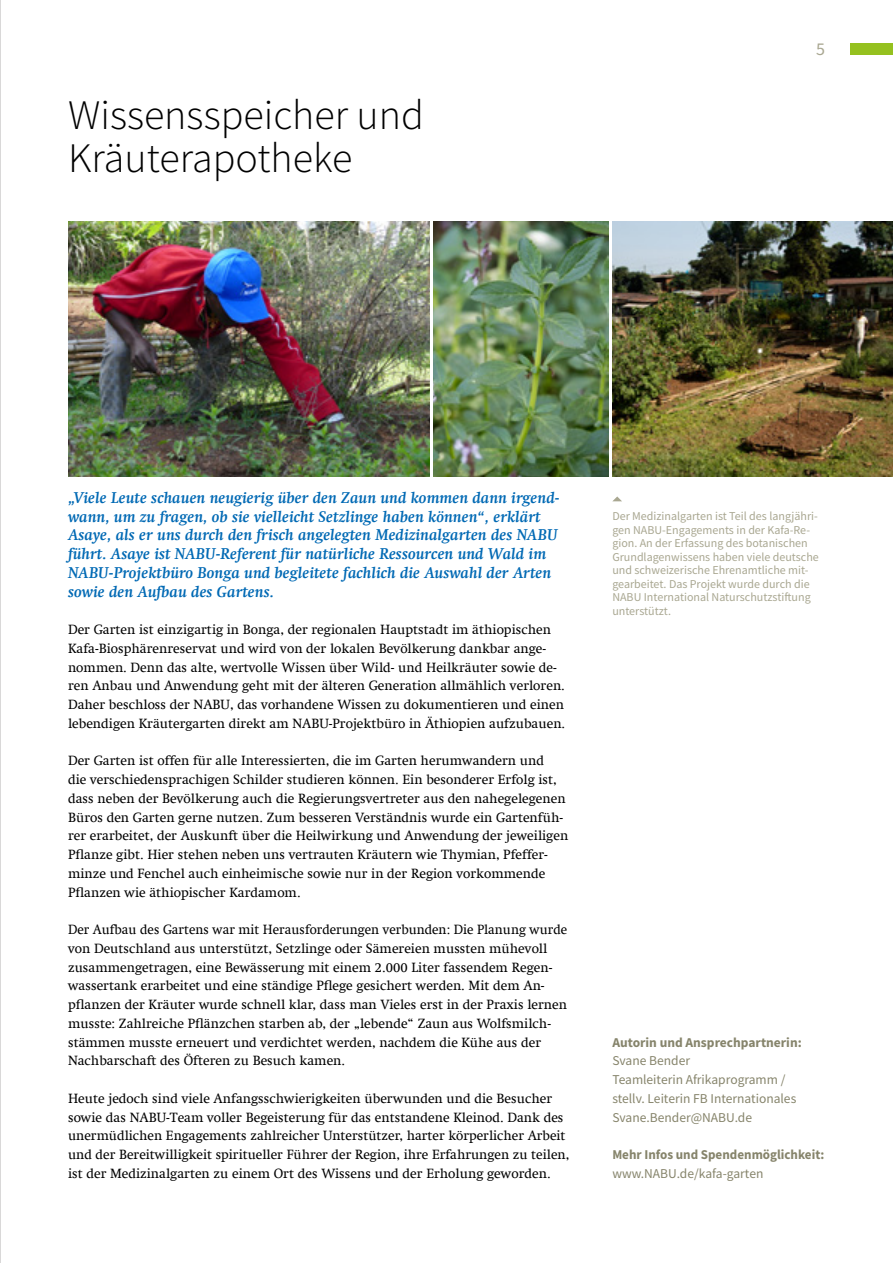
<style>
.page{position:relative;width:893px;height:1263px;background:#fff}
.page>*{position:absolute;margin:0;border:0;box-sizing:border-box;transform-origin:0 0}
.t1{font:300 42px/43.2px "Source Sans Pro";color:#000}
.t2{font:18px "Source Sans Pro";color:#a9a791}
.t3{font:italic 700 15.75px/18.8px "Swift Com";color:#0069b4}
.t4{font:13.5px/18.8px "Swift Com";color:#000}
.t5{font:13.5px/18.8px "Source Sans Pro";color:#86846b}
.t6{font:700 13.5px "Source Sans Pro";color:#86846b}
.t7{font:12px/13.5px "Source Sans Pro";color:#a9a791}
</style>
<div class="page">
<div style="left:850px;top:44px;width:43px;height:11px;background:#95c11f"></div>
<img style="left:68px;top:221px;width:361px;height:255px">
<img style="left:434px;top:221px;width:174px;height:255px">
<img style="left:612px;top:221px;width:281px;height:255px">
<svg style="left:613px;top:496px;width:9px;height:5px"></svg>
<hr style="left:0;top:0;width:1px;height:1263px;background:#b3b2b2">
<h1 class="t1" style="left:68px;top:94px;width:357px">Wissensspeicher und<br>Kräuterapotheke</h1>
<h2 class="t2" style="left:816px;top:38px;width:10px">5</h2>
<p class="t3" style="left:68px;top:488px;width:493px">„Viele Leute schauen neugierig über den Zaun und kommen dann irgend&shy;wann, um zu fragen, ob sie vielleicht Setzlinge haben können“, erklärt Asaye, als er uns durch den frisch angelegten Medizinalgarten des NABU führt. Asaye ist NABU-Referent für natürliche Ressourcen und Wald im NABU-Projektbüro Bonga und begleitete fachlich die Auswahl der Arten sowie den Aufbau des Gartens.</p>
<p class="t4" style="left:68px;top:620px;width:499px">Der Garten ist einzigartig in Bonga, der regionalen Hauptstadt im äthiopischen Kafa-Biosphärenreservat und wird von der lokalen Bevölkerung dankbar ange&shy;nommen. Denn das alte, wertvolle Wissen über Wild- und Heilkräuter sowie de&shy;ren Anbau und Anwendung geht mit der älteren Generation allmählich verloren.<br>Daher beschloss der NABU, das vorhandene Wissen zu dokumentieren und einen lebendigen Kräutergarten direkt am NABU-Projektbüro in Äthiopien aufzubauen.</p>
<p class="t4" style="left:68px;top:751px;width:502px">Der Garten ist offen für alle Interessierten, die im Garten herumwandern und<br>die verschiedensprachigen Schilder studieren können. Ein besonderer Erfolg ist, dass neben der Bevölkerung auch die Regierungsvertreter aus den nahegelegenen Büros den Garten gerne nutzen. Zum besseren Verständnis wurde ein Gartenfüh&shy;rer erarbeitet, der Auskunft über die Heilwirkung und Anwendung der jeweiligen Pflanze gibt. Hier stehen neben uns vertrauten Kräutern wie Thymian, Pfeffer&shy;minze und Fenchel auch einheimische sowie nur in der Region vorkommende Pflanzen wie äthiopischer Kardamom.</p>
<p class="t4" style="left:68px;top:920px;width:501px">Der Aufbau des Gartens war mit Herausforderungen verbunden: Die Planung wurde von Deutschland aus unterstützt, Setzlinge oder Sämereien mussten mühevoll zusammengetragen, eine Bewässerung mit einem 2.000 Liter fassendem Regen&shy;wassertank erarbeitet und eine ständige Pflege gesichert werden. Mit dem An&shy;pflanzen der Kräuter wurde schnell klar, dass man Vieles erst in der Praxis lernen musste: Zahlreiche Pflänzchen starben ab, der „lebende“ Zaun aus Wolfsmilch&shy;stämmen musste erneuert und verdichtet werden, nachdem die Kühe aus der Nachbarschaft des Öfteren zu Besuch kamen.</p>
<p class="t4" style="left:68px;top:1089px;width:503px">Heute jedoch sind viele Anfangsschwierigkeiten überwunden und die Besucher sowie das NABU-Team voller Begeisterung für das entstandene Kleinod. Dank des unermüdlichen Engagements zahlreicher Unterstützer, harter körperlicher Arbeit und der Bereitwilligkeit spiritueller Führer der Region, ihre Erfahrungen zu teilen, ist der Medizinalgarten zu einem Ort des Wissens und der Erholung geworden.</p>
<p class="t7" style="left:612px;top:509px;width:208px">Der Medizinalgarten ist Teil des langjähri&shy;gen NABU-Engagements in der Kafa-Re&shy;gion. An der Erfassung des botanischen Grundlagenwissens haben viele deutsche und schweizerische Ehrenamtliche mit&shy;gearbeitet. Das Projekt wurde durch die NABU International Naturschutzstiftung unterstützt.</p>
<p class="t6" style="left:612px;top:1033px;width:191px">Autorin und Ansprechpartnerin:</p>
<p class="t5" style="left:612px;top:1051px;width:185px">Svane Bender<br>Teamleiterin Afrikaprogramm / stellv. Leiterin FB Internationales<br>Svane.Bender@NABU.de</p>
<p class="t6" style="left:612px;top:1145px;width:213px">Mehr Infos und Spendenmöglichkeit:</p>
<p class="t5" style="left:612px;top:1164px;width:153px">www.NABU.de/kafa-garten</p>
</div>
